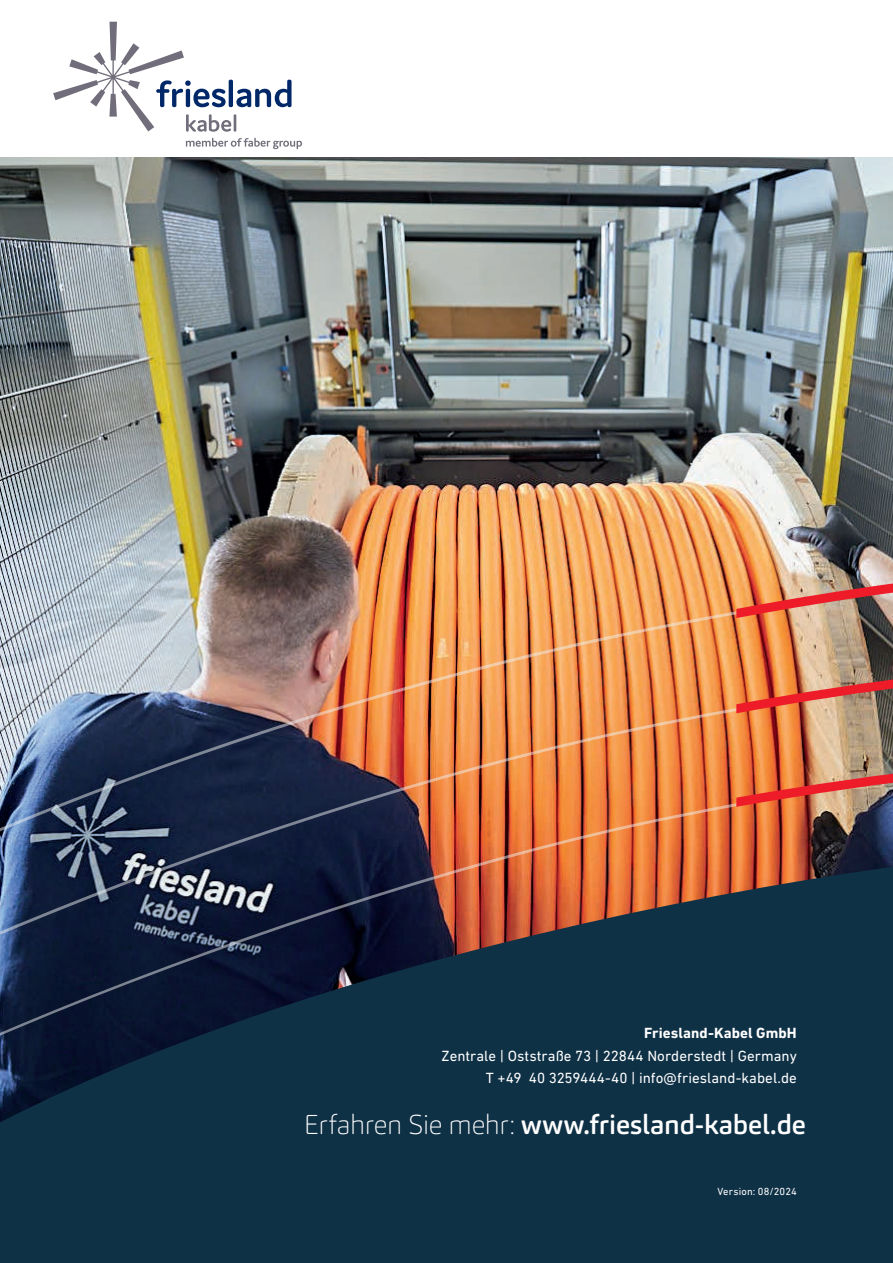
<style>
.page{position:relative;width:893px;height:1263px;background:#fff}
.page>*{position:absolute;margin:0;border:0;box-sizing:border-box;transform-origin:0 0}
.t1{font:500 27px "Carnas";color:#fff}
.t2{font:15px/22.5px "DIN Next W1 G";color:#fff;text-align:right}
.t3{font:700 15px "DIN Next W1 G";letter-spacing:.005em;color:#fff}
.t4{font:10.5px "DIN Next W1 G";letter-spacing:.015em;color:#fff}
.s1{font-weight:100}
</style>
<div class="page">
<img style="left:0;top:157px;width:893px;height:673px">
<div style="left:0;top:830px;width:893px;height:433px;background:#0f3146"></div>
<img style="left:0;top:611px;width:741px;height:425px">
<img style="left:736px;top:558px;width:157px;height:249px">
<svg style="left:53px;top:22px;width:239px;height:110px"></svg>
<svg style="left:186px;top:138px;width:116px;height:11px"></svg>
<p class="t3" style="left:644px;top:1024px;width:154px">Friesland-Kabel GmbH</p>
<p class="t2" style="left:442px;top:1044px;width:357px">Zentrale | Oststraße 73 | 22844 Norderstedt | Germany<br>T +49 40 3259444-40 | info@friesland-kabel.de</p>
<h1 class="t1" style="left:304px;top:1108px;width:504px"><span class="s1">Erfahren Sie mehr:</span> www.friesland-kabel.de</h1>
<p class="t4" style="left:717px;top:1185px;width:81px">Version: 08/2024</p>
</div>
